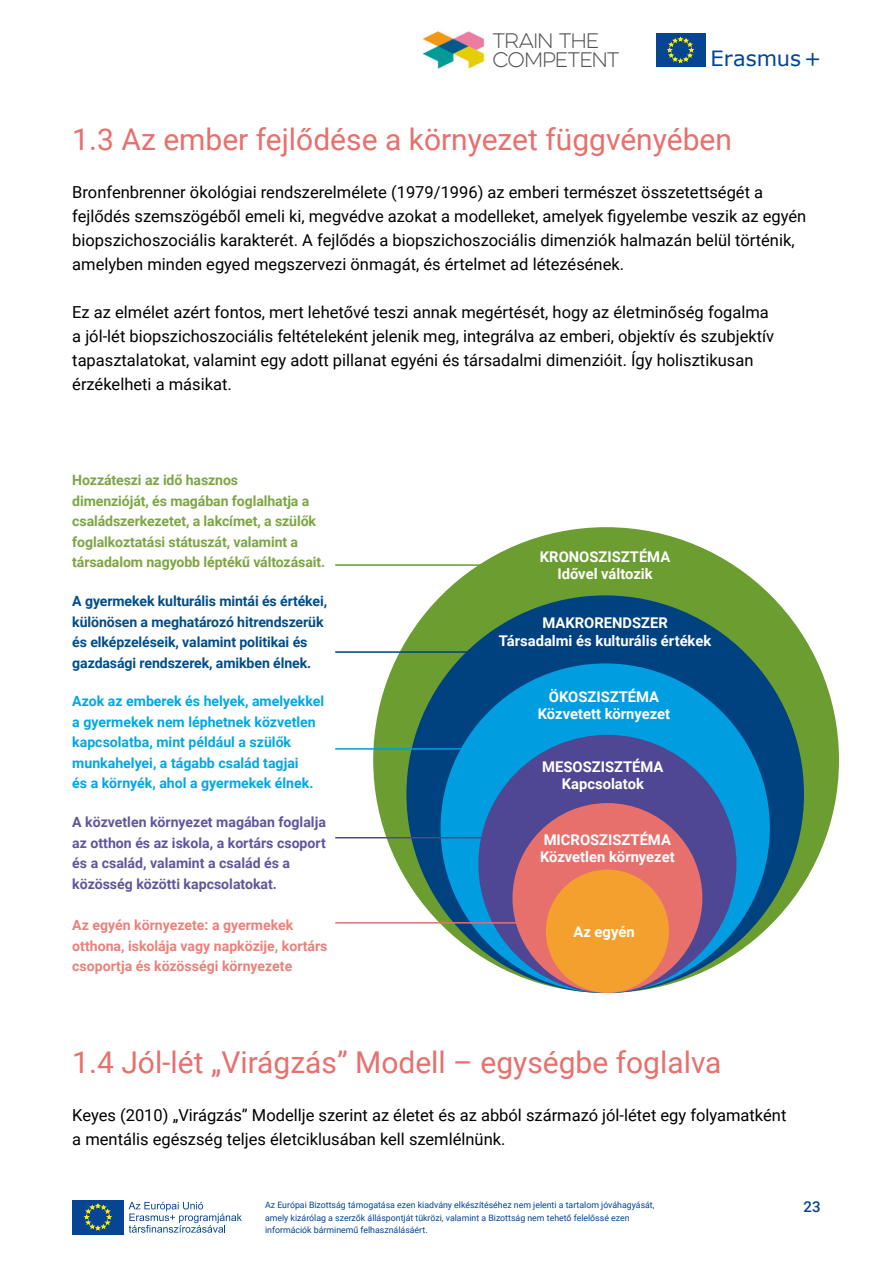
<style>
.page{position:relative;width:893px;height:1263px;background:#fff}
.page>*{position:absolute;margin:0;border:0;box-sizing:border-box;transform-origin:0 0}
.t1{font:30px "Roboto";color:#e7706d}
.t2{font:21px "Verdana";color:#004494}
.t3{font:100 18.9px/19px "Eveleth W01 Clean";letter-spacing:-.055em;color:#515053}
.t4{font:16.5px/24px "Roboto";color:#000}
.t5{font:500 15px "Roboto";color:#054592}
.t6{font:700 14.7px/17.2px "Roboto";color:#fff;text-align:center}
.t7{font:700 14.1px/20.5px "Roboto";letter-spacing:-.005em;color:#7da544}
.t8{font:700 14.1px/20.5px "Roboto";color:#00a7e3}
.t9{font:700 14.1px/20.5px "Roboto";letter-spacing:-.005em;color:#004d89}
.t10{font:700 14.1px/20.5px "Roboto";color:#61569d}
.t11{font:700 14.1px/20.5px "Roboto";color:#ea817b}
.t12{font:8.85px/12.8px "Roboto";color:#004494}
</style>
<div class="page">
<div style="left:72px;top:1200px;width:52px;height:34px;background:#054592"></div>
<svg style="left:84px;top:1203px;width:27px;height:27px"></svg>
<svg style="left:129px;top:1202px;width:113px;height:31px"></svg>
<div style="left:656px;top:33px;width:49px;height:34px;background:#054592"></div>
<svg style="left:667px;top:37px;width:26px;height:26px"></svg>
<img style="left:422px;top:31px;width:63px;height:38px">
<div style="left:373px;top:527px;width:466px;height:466px;background:#6b9d30;border-radius:50%"></div>
<div style="left:406px;top:595px;width:398px;height:398px;background:#004180;border-radius:50%"></div>
<div style="left:441px;top:663px;width:329px;height:330px;background:#009ee0;border-radius:50%"></div>
<div style="left:478px;top:735px;width:258px;height:258px;background:#4f4794;border-radius:50%"></div>
<div style="left:512px;top:803px;width:190px;height:190px;background:#e7706d;border-radius:50%"></div>
<div style="left:546px;top:870px;width:123px;height:123px;background:#f4a02e;border-radius:50%"></div>
<hr style="left:335px;top:564px;width:214px;height:2px;background:#6b9d30">
<hr style="left:335px;top:651px;width:194px;height:2px;background:#004180">
<hr style="left:335px;top:748px;width:149px;height:2px;background:#009ee0">
<hr style="left:335px;top:837px;width:174px;height:1px;background:#4f4794">
<hr style="left:335px;top:922px;width:205px;height:1px;background:#e7706d">
<p class="t3" style="left:492px;top:31px;width:129px">TRAIN THE<br>COMPETENT</p>
<p class="t2" style="left:711px;top:44px;width:112px">Erasmus +</p>
<h1 class="t1" style="left:72px;top:118px;width:661px">1.3 Az ember fejlődése a környezet függvényében</h1>
<p class="t4" style="left:72px;top:180px;width:735px">Bronfenbrenner ökológiai rendszerelmélete (1979/1996) az emberi természet összetettségét a fejlődés szemszögéből emeli ki, megvédve azokat a modelleket, amelyek figyelembe veszik az egyén biopszichoszociális karakterét. A fejlődés a biopszichoszociális dimenziók halmazán belül történik, amelyben minden egyed megszervezi önmagát, és értelmet ad létezésének.</p>
<p class="t4" style="left:72px;top:300px;width:703px">Ez az elmélet azért fontos, mert lehetővé teszi annak megértését, hogy az életminőség fogalma a jól-lét biopszichoszociális feltételeként jelenik meg, integrálva az emberi, objektív és szubjektív tapasztalatokat, valamint egy adott pillanat egyéni és társadalmi dimenzióit. Így holisztikusan érzékelheti a másikat.</p>
<p class="t7" style="left:72px;top:469px;width:254px">Hozzáteszi az idő hasznos<br>dimenzióját, és magában foglalhatja a családszerkezetet, a lakcímet, a szülők foglalkoztatási státuszát, valamint a társadalom nagyobb léptékű változásait.</p>
<p class="t9" style="left:72px;top:590px;width:256px">A gyermekek kulturális mintái és értékei, különösen a meghatározó hitrendszerük és elképzeléseik, valamint politikai és gazdasági rendszerek, amikben élnek.</p>
<p class="t8" style="left:72px;top:690px;width:253px">Azok az emberek és helyek, amelyekkel a gyermekek nem léphetnek közvetlen kapcsolatba, mint például a szülők munkahelyei, a tágabb család tagjai<br>és a környék, ahol a gyermekek élnek.</p>
<p class="t10" style="left:72px;top:811px;width:255px">A közvetlen környezet magában foglalja az otthon és az iskola, a kortárs csoport és a család, valamint a család és a közösség közötti kapcsolatokat.</p>
<p class="t11" style="left:72px;top:914px;width:257px">Az egyén környezete: a gyermekek otthona, iskolája vagy napközije, kortárs csoportja és közösségi környezete</p>
<p class="t6" style="left:540px;top:547px;width:132px">KRONOSZISZTÉMA<br>Idővel változik</p>
<p class="t6" style="left:499px;top:614px;width:214px">MAKRORENDSZER<br>Társadalmi és kulturális értékek</p>
<p class="t6" style="left:538px;top:687px;width:134px">ÖKOSZISZTÉMA<br>Közvetett környezet</p>
<p class="t6" style="left:542px;top:757px;width:123px">MESOSZISZTÉMA<br>Kapcsolatok</p>
<p class="t6" style="left:540px;top:831px;width:136px;text-align:left">MICROSZISZTÉMA<br>Közvetlen környezet</p>
<p class="t6" style="left:573px;top:923px;width:63px">Az egyén</p>
<h1 class="t1" style="left:72px;top:1041px;width:651px">1.4 Jól-lét „Virágzás” Modell – egységbe foglalva</h1>
<p class="t4" style="left:72px;top:1102px;width:716px">Keyes (2010) „Virágzás” Modellje szerint az életet és az abból származó jól-létet egy folyamatként a mentális egészség teljes életciklusában kell szemlélnünk.</p>
<p class="t12" style="left:265px;top:1198px;width:391px">Az Európai Bizottság támogatása ezen kiadvány elkészítéséhez nem jelenti a tartalom jóváhagyását, amely kizárólag a szerzők álláspontját tükrözi, valamint a Bizottság nem tehető felelőssé ezen információk bárminemű felhasználásáért.</p>
<p class="t5" style="left:804px;top:1196px;width:19px">23</p>
</div>
